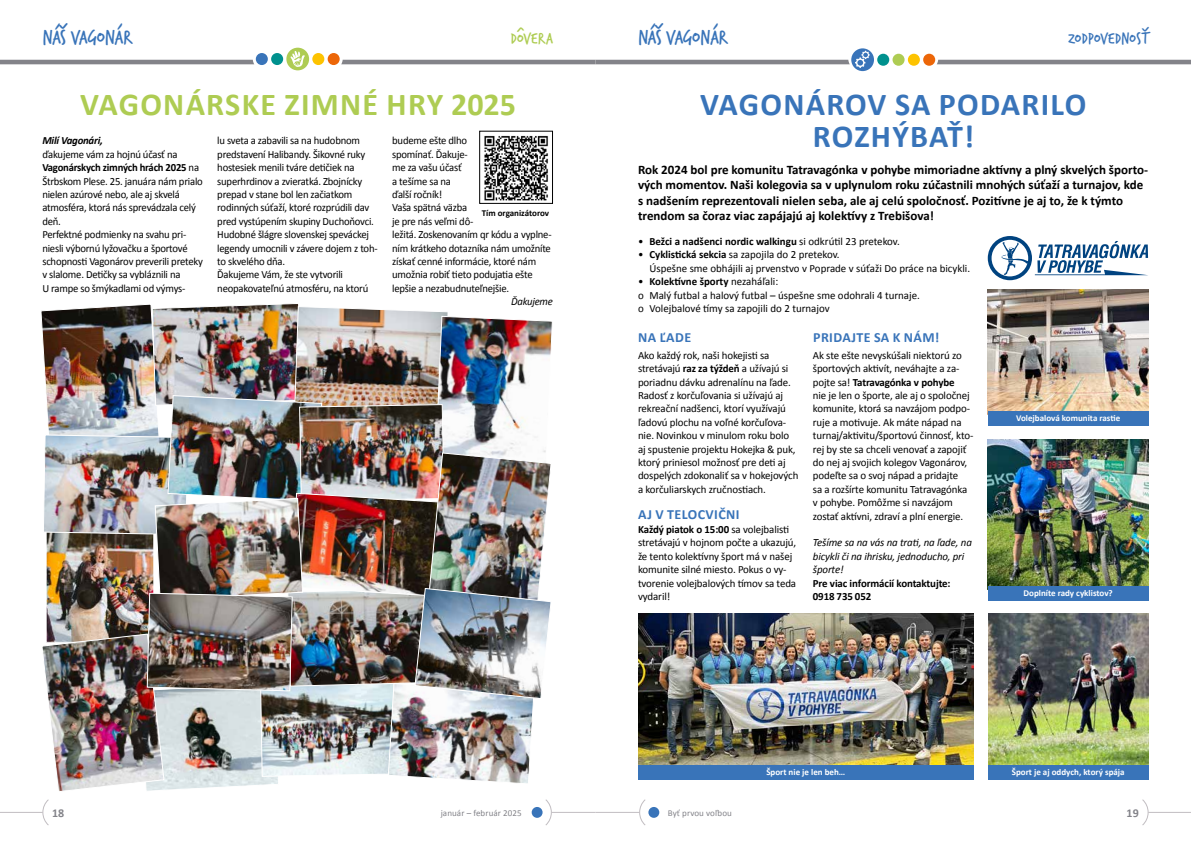
<style>
.page{position:relative;width:1191px;height:842px;background:#fff}
.page>*{position:absolute;margin:0;border:0;box-sizing:border-box;transform-origin:0 0}
.t1{font:700 32px/32px "Calibri";letter-spacing:.04em;color:#3974b9;text-align:center}
.t2{font:700 32px "Calibri";letter-spacing:.04em;color:#aecc53}
.t3{font:21px "Verveine";letter-spacing:-.02em;color:#3974b9}
.t4{font:17px "Verveine";color:#3974b9}
.t5{font:17px "Verveine";color:#aecc53}
.t6{font:700 14px "Calibri";letter-spacing:.03em;color:#3974b9}
.t7{font:700 13px/15.6px "Calibri";color:#000}
.t8{font:700 12px "Calibri";color:#838389}
.t9{font:11px/13.4px "Calibri";letter-spacing:-.02em;color:#000}
.t10{font:11px/13.4px "Calibri";color:#000}
.t11{font:700 11px/13.4px "Calibri";letter-spacing:-.01em;color:#000}
.t12{font:italic 11px/13.4px "Calibri";letter-spacing:-.01em;color:#000}
.t13{font:italic 700 11px "Calibri";letter-spacing:-.02em;color:#000}
.t14{font:700 9px "Calibri";color:#fff}
.t15{font:9px "Calibri";letter-spacing:.01em;color:#838389}
.t16{font:700 9px "Calibri";color:#000}
.s1{font-weight:700}
.s2{font-weight:400}
</style>
<div class="page">
<div style="left:648px;top:807px;width:11px;height:11px;background:#3974b9;border-radius:50%"></div>
<svg style="left:1142px;top:799px;width:7px;height:26px"></svg>
<svg style="left:639px;top:799px;width:7px;height:27px"></svg>
<hr style="left:1148px;top:812px;width:43px;height:1px;background:#c1bdc1">
<hr style="left:595px;top:812px;width:44px;height:1px;background:#c1bdc1">
<div style="left:531px;top:807px;width:11px;height:11px;background:#3974b9;border-radius:50%"></div>
<svg style="left:42px;top:799px;width:7px;height:26px"></svg>
<svg style="left:545px;top:799px;width:7px;height:27px"></svg>
<hr style="left:0;top:812px;width:43px;height:1px;background:#c1bdc1">
<hr style="left:551px;top:812px;width:44px;height:1px;background:#c1bdc1">
<svg style="left:0;top:48px;width:1191px;height:23px"></svg>
<img style="left:41px;top:303px;width:511px;height:488px">
<img style="left:484px;top:135px;width:64px;height:66px">
<div style="left:479px;top:131px;width:74px;height:73px;border:1px solid #000"></div>
<svg style="left:987px;top:236px;width:161px;height:44px"></svg>
<img style="left:988px;top:613px;width:160px;height:152px">
<img style="left:988px;top:439px;width:160px;height:147px">
<img style="left:988px;top:290px;width:160px;height:122px">
<img style="left:638px;top:613px;width:335px;height:152px">
<div style="left:988px;top:765px;width:160px;height:14px;background:#3974b9"></div>
<div style="left:988px;top:586px;width:160px;height:15px;background:#3974b9"></div>
<div style="left:988px;top:412px;width:160px;height:14px;background:#3974b9"></div>
<div style="left:638px;top:765px;width:335px;height:15px;background:#3974b9"></div>
<h2 class="t3" style="left:43px;top:22px;width:92px">NÁŠ VAGONÁR</h2>
<h3 class="t5" style="left:510px;top:26px;width:44px">DÔVERA</h3>
<h1 class="t2" style="left:80px;top:81px;width:437px">VAGONÁRSKE ZIMNÉ HRY 2025</h1>
<p class="t13" style="left:42px;top:133px;width:62px">Milí Vagonári,</p>
<p class="t9" style="left:42px;top:147px;width:162px">ďakujeme vám za hojnú účasť na<br><span class="s1">Vagonárskych zimných hrách 2025</span> na<br>Štrbskom Plese. 25. januára nám prialo nielen azúrové nebo, ale aj skvelá atmosféra, ktorá nás sprevádzala celý deň.<br>Perfektné podmienky na svahu pri&shy;niesli výbornú lyžovačku a športové schopnosti Vagonárov preverili preteky v slalome. Detičky sa vybláznili na<br>U rampe so šmýkadlami od výmys-</p>
<p class="t9" style="left:217px;top:134px;width:162px">lu sveta a zabavili sa na hudobnom predstavení Halibandy. Šikovné ruky hostesiek menili tváre detičiek na superhrdinov a zvieratká. Zbojnícky prepad v stane bol len začiatkom rodinných súťaží, ktoré rozprúdili dav pred vystúpením skupiny Duchoňovci.<br>Hudobné šlágre slovenskej speváckej legendy umocnili v závere dojem z toh&shy;to skvelého dňa.<br>Ďakujeme Vám, že ste vytvorili neopakovateľnú atmosféru, na ktorú</p>
<p class="t9" style="left:392px;top:134px;width:161px">budeme ešte dlho<br>spomínať. Ďakuje-<br>me za vašu účasť<br>a tešíme sa na<br>ďalší ročník!<br>Vaša spätná väzba<br>je pre nás veľmi dô-<br>ležitá. Zoskenovaním qr kódu a vyplne&shy;ním krátkeho dotazníka nám umožníte získať cenné informácie, ktoré nám umožnia robiť tieto podujatia ešte lepšie a nezabudnuteľnejšie.</p>
<p class="t12" style="left:511px;top:294px;width:43px">Ďakujeme</p>
<p class="t16" style="left:482px;top:206px;width:69px">Tím organizátorov</p>
<p class="t8" style="left:52px;top:804px;width:14px">18</p>
<p class="t15" style="left:441px;top:806px;width:83px">január – február 2025</p>
<h2 class="t3" style="left:638px;top:22px;width:92px">NÁŠ VAGONÁR</h2>
<h3 class="t4" style="left:1068px;top:26px;width:84px">ZODPOVEDNOSŤ</h3>
<h1 class="t1" style="left:700px;top:87px;width:388px">VAGONÁROV SA PODARILO<br>ROZHÝBAŤ!</h1>
<p class="t7" style="left:638px;top:161px;width:511px">Rok 2024 bol pre komunitu Tatravagónka v pohybe mimoriadne aktívny a plný skvelých športo&shy;vých momentov. Naši kolegovia sa v uplynulom roku zúčastnili mnohých súťaží a turnajov, kde s nadšením reprezentovali nielen seba, ale aj celú spoločnosť. Pozitívne je aj to, že k týmto trendom sa čoraz viac zapájajú aj kolektívy z Trebišova!</p>
<p class="t11" style="left:638px;top:234px;width:263px"><span class="s2">•</span> Bežci a nadšenci nordic walkingu <span class="s2">si odkrútil 23 pretekov.</span></p>
<p class="t10" style="left:649px;top:248px;width:322px;text-indent:-11px">• <span class="s1">Cyklistická sekcia</span> sa zapojila do 2 pretekov.<br>Úspešne sme obhájili aj prvenstvo v Poprade v súťaži Do práce na bicykli.</p>
<p class="t10" style="left:638px;top:274px;width:283px">• <span class="s1">Kolektívne športy</span> nezaháľali:<br>o Malý futbal a halový futbal – úspešne sme odohrali 4 turnaje. o Volejbalové tímy sa zapojili do 2 turnajov</p>
<p class="t6" style="left:638px;top:328px;width:54px">NA ĽADE</p>
<p class="t9" style="left:638px;top:348px;width:162px">Ako každý rok, naši hokejisti sa stretávajú <span class="s1">raz za týždeň</span> a užívajú si poriadnu dávku adrenalínu na ľade.<br>Radosť z korčuľovania si užívajú aj rekreační nadšenci, ktorí využívajú ľadovú plochu na voľné korčuľova&shy;nie. Novinkou v minulom roku bolo aj spustenie projektu Hokejka &amp; puk, ktorý priniesol možnosť pre deti aj dospelých zdokonaliť sa v hokejových a korčuliarskych zručnostiach.</p>
<p class="t6" style="left:638px;top:505px;width:103px">AJ V TELOCVIČNI</p>
<p class="t9" style="left:638px;top:522px;width:160px"><span class="s1">Každý piatok o 15:00</span> sa volejbalisti stretávajú v hojnom počte a ukazujú, že tento kolektívny šport má v našej komunite silné miesto. Pokus o vy&shy;tvorenie volejbalových tímov sa teda vydaril!</p>
<p class="t6" style="left:813px;top:328px;width:128px">PRIDAJTE SA K NÁM!</p>
<p class="t9" style="left:813px;top:348px;width:162px">Ak ste ešte nevyskúšali niektorú zo športových aktivít, neváhajte a za&shy;pojte sa! <span class="s1">Tatravagónka v pohybe<br></span>nie je len o športe, ale aj o spoločnej komunite, ktorá sa navzájom podpo&shy;ruje a motivuje. Ak máte nápad na turnaj/aktivitu/športovú činnosť, kto&shy;rej by ste sa chceli venovať a zapojiť do nej aj svojich kolegov Vagonárov, podeľte sa o svoj nápad a pridajte<br>sa a rozšírte komunitu Tatravagónka v pohybe. Pomôžme si navzájom zostať aktívni, zdraví a plní energie.</p>
<p class="t12" style="left:813px;top:535px;width:160px">Tešíme sa na vás na trati, na ľade, na bicykli či na ihrisku, jednoducho, pri športe!</p>
<p class="t11" style="left:813px;top:576px;width:139px">Pre viac informácií kontaktujte:<br>0918 735 052</p>
<p class="t14" style="left:1016px;top:412px;width:106px">Volejbalová komunita rastie</p>
<p class="t14" style="left:1023px;top:587px;width:91px">Doplníte rady cyklistov?</p>
<p class="t15" style="left:668px;top:806px;width:66px">Byť prvou voľbou</p>
<p class="t14" style="left:766px;top:766px;width:80px">Šport nie je len beh…</p>
<p class="t14" style="left:1011px;top:765px;width:114px">Šport je aj oddych, ktorý spája</p>
<p class="t8" style="left:1126px;top:804px;width:14px">19</p>
</div>
